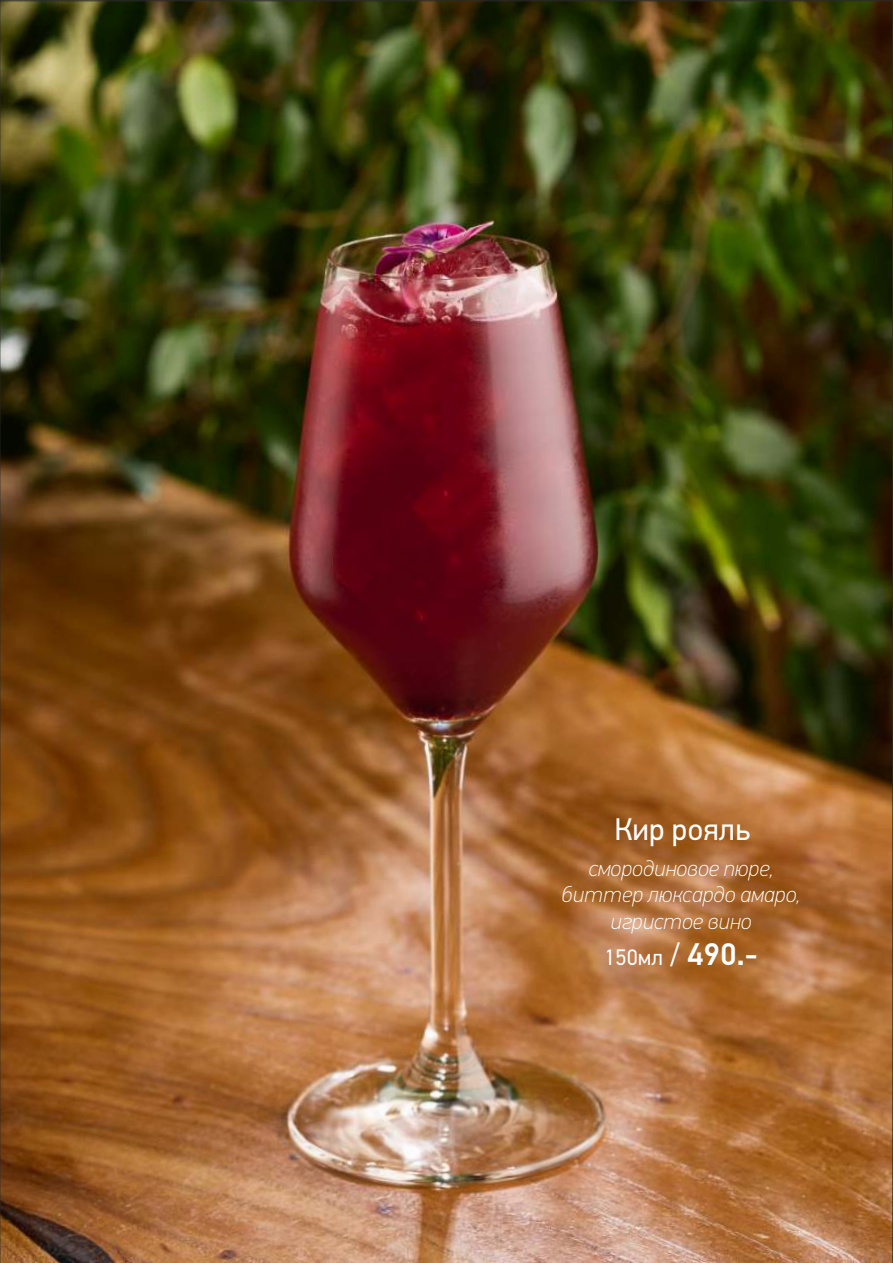
<style>
.page{position:relative;width:893px;height:1263px;background:#fff}
.page>*{position:absolute;margin:0;border:0;box-sizing:border-box;transform-origin:0 0}
.t1{font:31.35px "PF Din Text Pro";color:#fefefe}
.t2{font:italic 100 22.35px/26.2px "PF Din Text Pro";color:#fefefe;text-align:center}
.t3{font:22.35px "PF Din Text Pro";color:#fefefe}
.s1{font-size:31.35px}
.s2{font-weight:500;font-size:31.35px}
</style>
<div class="page">
<img style="left:0;top:0;width:893px;height:1263px">
<h1 class="t1" style="left:614px;top:817px;width:137px">Кир рояль</h1>
<p class="t2" style="left:562px;top:857px;width:240px">смородиновое пюре, биттер люксардо амаро, игристое вино</p>
<p class="t3" style="left:604px;top:948px;width:155px">150мл <span class="s1">/</span> <span class="s2">490.-</span></p>
</div>
